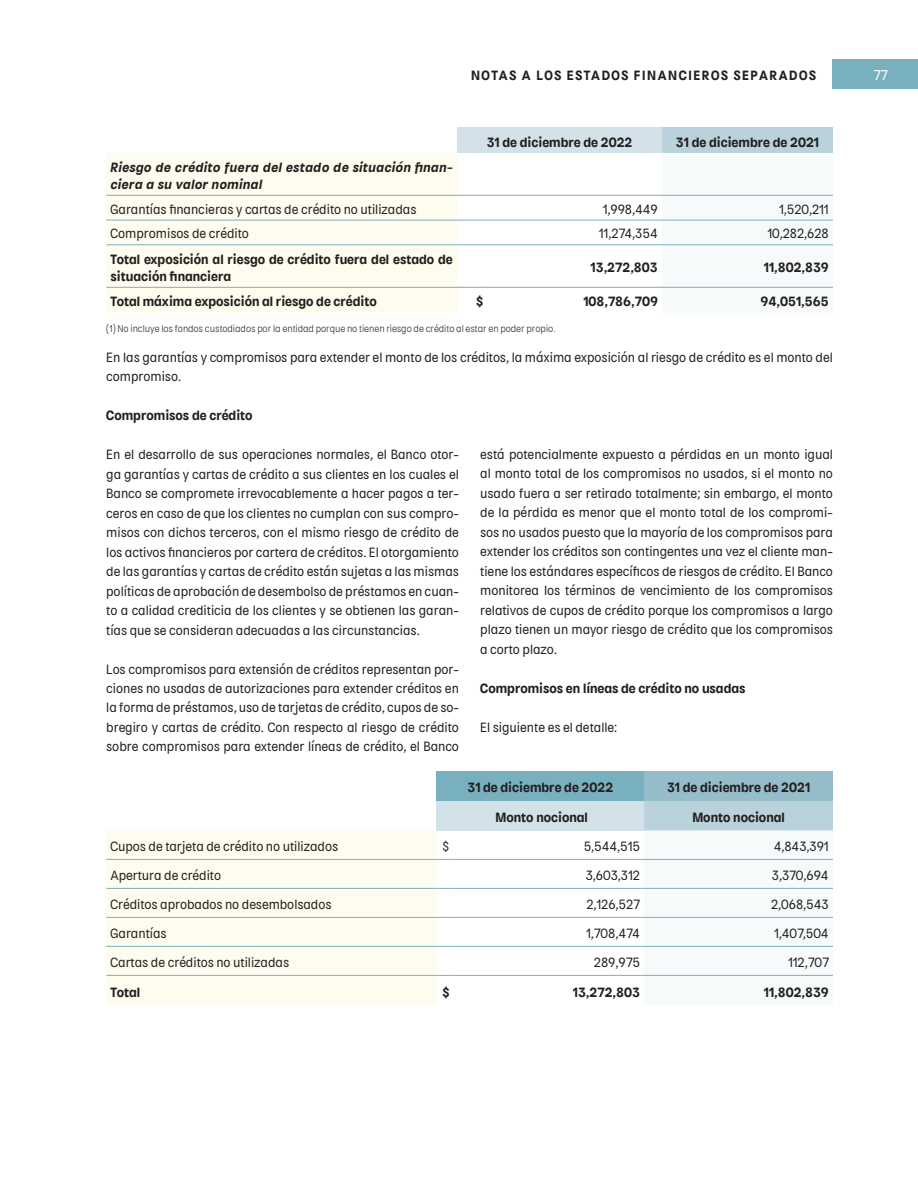
<style>
.page{position:relative;width:918px;height:1188px;background:#fff}
.page>*{position:absolute;margin:0;border:0;box-sizing:border-box;transform-origin:0 0}
.t1{font:15px "Kiffo BDB";color:#fff}
.t2{font:14.25px/19.5px "Kiffo BDB";color:#231f20;text-align:justify}
.t3{font:600 14.25px/17.1px "Kiffo BDB";color:#231f20}
.t4{font:italic 600 14.25px/17.1px "Kiffo BDB";color:#231f20}
.t5{font:600 14.25px "Kiffo BDB";letter-spacing:.11em;color:#231f20}
.t6{font:300 10.5px "Kiffo BDB";color:#231f20}
</style>
<div class="page">
<div style="left:833px;top:59px;width:85px;height:30px;background:#79b0bf"></div>
<div style="left:457px;top:128px;width:205px;height:25px;background:#d3e2e8"></div>
<div style="left:662px;top:128px;width:171px;height:25px;background:#bad2db"></div>
<div style="left:106px;top:153px;width:351px;height:160px;background:#fefcee"></div>
<div style="left:662px;top:194px;width:171px;height:93px;background:#f6fafa"></div>
<hr style="left:106px;top:195px;width:351px;height:1px;background:#79b0bf">
<hr style="left:457px;top:195px;width:30px;height:1px;background:#79b0bf">
<hr style="left:487px;top:195px;width:175px;height:1px;background:#79b0bf">
<hr style="left:662px;top:195px;width:171px;height:1px;background:#79b0bf">
<hr style="left:106px;top:220px;width:351px;height:1px;background:#79b0bf">
<hr style="left:457px;top:220px;width:30px;height:1px;background:#79b0bf">
<hr style="left:487px;top:220px;width:175px;height:1px;background:#79b0bf">
<hr style="left:662px;top:220px;width:171px;height:1px;background:#79b0bf">
<hr style="left:106px;top:245px;width:351px;height:1px;background:#79b0bf">
<hr style="left:457px;top:245px;width:30px;height:1px;background:#79b0bf">
<hr style="left:487px;top:245px;width:175px;height:1px;background:#79b0bf">
<hr style="left:662px;top:245px;width:171px;height:1px;background:#79b0bf">
<hr style="left:106px;top:287px;width:351px;height:1px;background:#79b0bf">
<hr style="left:457px;top:287px;width:30px;height:1px;background:#79b0bf">
<hr style="left:487px;top:287px;width:175px;height:1px;background:#79b0bf">
<hr style="left:662px;top:287px;width:171px;height:1px;background:#79b0bf">
<div style="left:436px;top:771px;width:208px;height:30px;background:#79b0bf"></div>
<div style="left:644px;top:771px;width:189px;height:30px;background:#94bdc9"></div>
<div style="left:436px;top:801px;width:208px;height:29px;background:#d3e2e8"></div>
<div style="left:644px;top:801px;width:189px;height:29px;background:#bad2db"></div>
<div style="left:106px;top:830px;width:330px;height:175px;background:#fefcee"></div>
<div style="left:644px;top:830px;width:189px;height:145px;background:#f6fafa"></div>
<hr style="left:106px;top:859px;width:330px;height:1px;background:#79b0bf">
<svg style="left:436px;top:859px;width:17px;height:1px"></svg>
<hr style="left:453px;top:859px;width:191px;height:1px;background:#79b0bf">
<hr style="left:644px;top:859px;width:189px;height:1px;background:#79b0bf">
<hr style="left:106px;top:888px;width:330px;height:1px;background:#79b0bf">
<svg style="left:436px;top:888px;width:17px;height:1px"></svg>
<hr style="left:453px;top:888px;width:191px;height:1px;background:#79b0bf">
<hr style="left:644px;top:888px;width:189px;height:1px;background:#79b0bf">
<hr style="left:106px;top:917px;width:330px;height:1px;background:#79b0bf">
<svg style="left:436px;top:917px;width:17px;height:1px"></svg>
<hr style="left:453px;top:917px;width:191px;height:1px;background:#79b0bf">
<hr style="left:644px;top:917px;width:189px;height:1px;background:#79b0bf">
<hr style="left:106px;top:946px;width:330px;height:1px;background:#79b0bf">
<svg style="left:436px;top:946px;width:17px;height:1px"></svg>
<hr style="left:453px;top:946px;width:191px;height:1px;background:#79b0bf">
<hr style="left:644px;top:946px;width:189px;height:1px;background:#79b0bf">
<hr style="left:106px;top:975px;width:330px;height:1px;background:#79b0bf">
<svg style="left:436px;top:975px;width:17px;height:1px"></svg>
<hr style="left:453px;top:975px;width:191px;height:1px;background:#79b0bf">
<hr style="left:644px;top:975px;width:189px;height:1px;background:#79b0bf">
<p class="t5" style="left:471px;top:68px;width:346px">NOTAS A LOS ESTADOS FINANCIEROS SEPARADOS</p>
<p class="t1" style="left:873px;top:67px;width:16px">77</p>
<p class="t3" style="left:487px;top:134px;width:147px">31 de diciembre de 2022</p>
<p class="t3" style="left:676px;top:134px;width:145px">31 de diciembre de 2021</p>
<p class="t4" style="left:111px;top:159px;width:344px">Riesgo de crédito fuera del estado de situación finan&shy;ciera a su valor nominal</p>
<p class="t2" style="left:111px;top:200px;width:308px">Garantías financieras y cartas de crédito no utilizadas</p>
<p class="t2" style="left:603px;top:200px;width:57px">1,998,449</p>
<p class="t2" style="left:779px;top:200px;width:51px">1,520,211</p>
<p class="t2" style="left:111px;top:224px;width:140px">Compromisos de crédito</p>
<p class="t2" style="left:599px;top:224px;width:60px">11,274,354</p>
<p class="t2" style="left:767px;top:224px;width:63px">10,282,628</p>
<p class="t3" style="left:111px;top:251px;width:344px">Total exposición al riesgo de crédito fuera del estado de situación financiera</p>
<p class="t3" style="left:591px;top:259px;width:69px">13,272,803</p>
<p class="t3" style="left:764px;top:259px;width:66px">11,802,839</p>
<p class="t3" style="left:111px;top:293px;width:268px">Total máxima exposición al riesgo de crédito</p>
<p class="t3" style="left:476px;top:293px;width:8px">$</p>
<p class="t3" style="left:583px;top:293px;width:76px">108,786,709</p>
<p class="t3" style="left:761px;top:293px;width:70px">94,051,565</p>
<p class="t6" style="left:106px;top:323px;width:451px">(1) No incluye los fondos custodiados por la entidad porque no tienen riesgo de crédito al estar en poder propio.</p>
<p class="t2" style="left:106px;top:347px;width:728px">En las garantías y compromisos para extender el monto de los créditos, la máxima exposición al riesgo de crédito es el monto del compromiso.</p>
<p class="t3" style="left:106px;top:407px;width:148px">Compromisos de crédito</p>
<p class="t2" style="left:106px;top:445px;width:354px">En el desarrollo de sus operaciones normales, el Banco otor&shy;ga garantías y cartas de crédito a sus clientes en los cuales el Banco se compromete irrevocablemente a hacer pagos a ter&shy;ceros en caso de que los clientes no cumplan con sus compro&shy;misos con dichos terceros, con el mismo riesgo de crédito de los activos financieros por cartera de créditos. El otorgamiento de las garantías y cartas de crédito están sujetas a las mismas políticas de aprobación de desembolso de préstamos en cuan&shy;to a calidad crediticia de los clientes y se obtienen las garan&shy;tías que se consideran adecuadas a las circunstancias.</p>
<p class="t2" style="left:106px;top:659px;width:354px">Los compromisos para extensión de créditos representan por&shy;ciones no usadas de autorizaciones para extender créditos en la forma de préstamos, uso de tarjetas de crédito, cupos de so&shy;bregiro y cartas de crédito. Con respecto al riesgo de crédito sobre compromisos para extender líneas de crédito, el Banco</p>
<p class="t2" style="left:480px;top:445px;width:354px">está potencialmente expuesto a pérdidas en un monto igual al monto total de los compromisos no usados, si el monto no usado fuera a ser retirado totalmente; sin embargo, el monto de la pérdida es menor que el monto total de los compromi&shy;sos no usados puesto que la mayoría de los compromisos para extender los créditos son contingentes una vez el cliente man&shy;tiene los estándares específicos de riesgos de crédito. El Banco monitorea los términos de vencimiento de los compromisos relativos de cupos de crédito porque los compromisos a largo plazo tienen un mayor riesgo de crédito que los compromisos a corto plazo.</p>
<p class="t3" style="left:480px;top:680px;width:267px">Compromisos en líneas de crédito no usadas</p>
<p class="t2" style="left:480px;top:718px;width:138px">El siguiente es el detalle:</p>
<p class="t3" style="left:467px;top:779px;width:147px">31 de diciembre de 2022</p>
<p class="t3" style="left:667px;top:779px;width:145px">31 de diciembre de 2021</p>
<p class="t3" style="left:495px;top:809px;width:94px">Monto nocional</p>
<p class="t3" style="left:692px;top:809px;width:94px">Monto nocional</p>
<p class="t2" style="left:111px;top:837px;width:229px">Cupos de tarjeta de crédito no utilizados</p>
<p class="t2" style="left:443px;top:837px;width:8px">$</p>
<p class="t2" style="left:584px;top:837px;width:58px">5,544,515</p>
<p class="t2" style="left:774px;top:837px;width:56px">4,843,391</p>
<p class="t2" style="left:111px;top:866px;width:112px">Apertura de crédito</p>
<p class="t2" style="left:586px;top:866px;width:56px">3,603,312</p>
<p class="t2" style="left:772px;top:866px;width:58px">3,370,694</p>
<p class="t2" style="left:111px;top:895px;width:222px">Créditos aprobados no desembolsados</p>
<p class="t2" style="left:586px;top:895px;width:55px">2,126,527</p>
<p class="t2" style="left:771px;top:895px;width:59px">2,068,543</p>
<p class="t2" style="left:111px;top:924px;width:58px">Garantías</p>
<p class="t2" style="left:586px;top:924px;width:55px">1,708,474</p>
<p class="t2" style="left:774px;top:924px;width:56px">1,407,504</p>
<p class="t2" style="left:111px;top:953px;width:180px">Cartas de créditos no utilizadas</p>
<p class="t2" style="left:594px;top:953px;width:48px">289,975</p>
<p class="t2" style="left:788px;top:953px;width:42px">112,707</p>
<p class="t3" style="left:111px;top:984px;width:31px">Total</p>
<p class="t3" style="left:443px;top:984px;width:8px">$</p>
<p class="t3" style="left:573px;top:984px;width:69px">13,272,803</p>
<p class="t3" style="left:764px;top:984px;width:66px">11,802,839</p>
</div>
